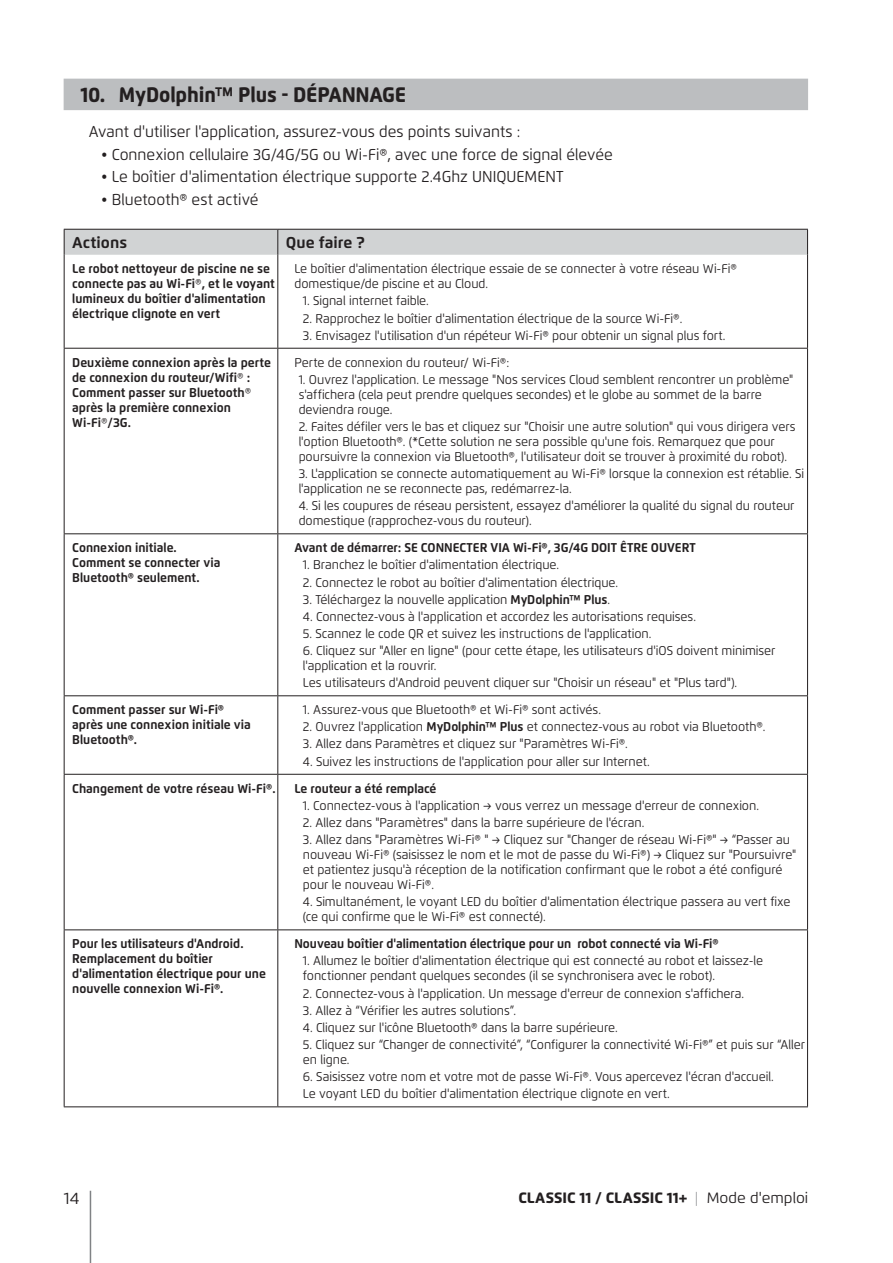
<style>
.page{position:relative;width:893px;height:1263px;background:#fff}
.page>*{position:absolute;margin:0;border:0;box-sizing:border-box;transform-origin:0 0}
.t1{font:800 21px "Flexo";letter-spacing:-.015em;color:#231f20;scale:.95 1}
.t2{font:16.5px "Flexo";color:#231f20}
.t3{font:15.75px "Flexo";color:#231f20;scale:.95 1}
.t4{font:700 15.75px "Flexo";color:#231f20}
.t5{font:800 15px "Flexo";color:#231f20}
.t6{font:12.75px/15px "Flexo";letter-spacing:-.005em;color:#231f20;scale:.95 1}
.t7{font:700 12.75px/15px "Flexo";color:#231f20;scale:.95 1}
.s1{font-weight:400}
.s2{font-weight:700}
.s3{font-weight:300;color:#949698}
</style>
<div class="page">
<hr style="left:90px;top:1191px;width:1px;height:72px;background:#808285">
<div style="left:64px;top:79px;width:744px;height:31px;background:#bcbec0"></div>
<hr style="left:64px;top:255px;width:1px;height:93px;background:#231f20">
<hr style="left:277px;top:255px;width:1px;height:93px;background:#231f20">
<hr style="left:807px;top:255px;width:1px;height:93px;background:#231f20">
<hr style="left:64px;top:348px;width:214px;height:1px;background:#231f20">
<hr style="left:64px;top:349px;width:1px;height:184px;background:#231f20">
<hr style="left:278px;top:348px;width:530px;height:1px;background:#231f20">
<hr style="left:277px;top:349px;width:1px;height:184px;background:#231f20">
<hr style="left:807px;top:349px;width:1px;height:184px;background:#231f20">
<hr style="left:64px;top:533px;width:214px;height:1px;background:#231f20">
<hr style="left:64px;top:534px;width:1px;height:161px;background:#231f20">
<hr style="left:278px;top:533px;width:530px;height:1px;background:#231f20">
<hr style="left:277px;top:534px;width:1px;height:161px;background:#231f20">
<hr style="left:807px;top:534px;width:1px;height:161px;background:#231f20">
<hr style="left:64px;top:695px;width:214px;height:1px;background:#231f20">
<hr style="left:64px;top:696px;width:1px;height:78px;background:#231f20">
<hr style="left:278px;top:695px;width:530px;height:1px;background:#231f20">
<hr style="left:277px;top:696px;width:1px;height:78px;background:#231f20">
<hr style="left:807px;top:696px;width:1px;height:78px;background:#231f20">
<hr style="left:64px;top:774px;width:214px;height:1px;background:#231f20">
<hr style="left:64px;top:775px;width:1px;height:154px;background:#231f20">
<hr style="left:278px;top:774px;width:530px;height:1px;background:#231f20">
<hr style="left:277px;top:775px;width:1px;height:154px;background:#231f20">
<hr style="left:807px;top:775px;width:1px;height:154px;background:#231f20">
<hr style="left:64px;top:929px;width:214px;height:1px;background:#231f20">
<hr style="left:64px;top:930px;width:1px;height:176px;background:#231f20">
<hr style="left:278px;top:929px;width:530px;height:1px;background:#231f20">
<hr style="left:277px;top:930px;width:1px;height:176px;background:#231f20">
<hr style="left:807px;top:930px;width:1px;height:176px;background:#231f20">
<hr style="left:64px;top:1106px;width:214px;height:1px;background:#231f20">
<hr style="left:278px;top:1106px;width:530px;height:1px;background:#231f20">
<svg style="left:64px;top:229px;width:744px;height:26px"></svg>
<h1 class="t1" style="left:81px;top:81px;width:344px">10. MyDolphin™ Plus - DÉPANNAGE</h1>
<p class="t3" style="left:89px;top:122px;width:456px">Avant d'utiliser l'application, assurez-vous des points suivants :</p>
<p class="t3" style="left:102px;top:145px;width:539px">• Connexion cellulaire 3G/4G/5G ou Wi-Fi®, avec une force de signal élevée</p>
<p class="t3" style="left:102px;top:167px;width:488px">• Le boîtier d'alimentation électrique supporte 2.4Ghz UNIQUEMENT</p>
<p class="t3" style="left:102px;top:190px;width:167px">• Bluetooth® est activé</p>
<p class="t4" style="left:72px;top:233px;width:56px">Actions</p>
<p class="t4" style="left:286px;top:233px;width:80px">Que faire ?</p>
<p class="t7" style="left:72px;top:261px;width:215px">Le robot nettoyeur de piscine ne se connecte pas au Wi-Fi<span class="s1">®</span>, et le voyant lumineux du boîtier d'alimentation électrique clignote en vert</p>
<p class="t6" style="left:294px;top:261px;width:467px">Le boîtier d'alimentation électrique essaie de se connecter à votre réseau Wi-Fi® domestique/de piscine et au Cloud.</p>
<p class="t6" style="left:303px;top:293px;width:134px">1. Signal internet faible.</p>
<p class="t6" style="left:303px;top:311px;width:401px">2. Rapprochez le boîtier d'alimentation électrique de la source Wi-Fi®.</p>
<p class="t6" style="left:303px;top:328px;width:446px">3. Envisagez l'utilisation d'un répéteur Wi-Fi® pour obtenir un signal plus fort.</p>
<p class="t7" style="left:72px;top:355px;width:211px">Deuxième connexion après la perte de connexion du routeur/Wifi<span class="s1">®</span> :<br>Comment passer sur Bluetooth<span class="s1">® </span>après la première connexion<br>Wi-Fi<span class="s1">®</span>/3G.</p>
<p class="t6" style="left:294px;top:355px;width:228px">Perte de connexion du routeur/ Wi-Fi®:</p>
<p class="t6" style="left:299px;top:372px;width:522px">1. Ouvrez l'application. Le message "Nos services Cloud semblent rencontrer un problème" s'affichera (cela peut prendre quelques secondes) et le globe au sommet de la barre deviendra rouge.</p>
<p class="t6" style="left:299px;top:419px;width:524px">2. Faites défiler vers le bas et cliquez sur "Choisir une autre solution" qui vous dirigera vers l'option Bluetooth®. (*Cette solution ne sera possible qu'une fois. Remarquez que pour poursuivre la connexion via Bluetooth®, l'utilisateur doit se trouver à proximité du robot).</p>
<p class="t6" style="left:299px;top:466px;width:533px">3. L'application se connecte automatiquement au Wi-Fi® lorsque la connexion est rétablie. Si l'application ne se reconnecte pas, redémarrez-la.</p>
<p class="t6" style="left:299px;top:498px;width:523px">4. Si les coupures de réseau persistent, essayez d'améliorer la qualité du signal du routeur domestique (rapprochez-vous du routeur).</p>
<p class="t7" style="left:72px;top:540px;width:157px">Connexion initiale.<br>Comment se connecter via<br>Bluetooth® seulement.</p>
<p class="t7" style="left:294px;top:540px;width:424px">Avant de démarrer: SE CONNECTER VIA Wi-Fi®, 3G/4G DOIT ÊTRE OUVERT</p>
<p class="t6" style="left:303px;top:557px;width:271px">1. Branchez le boîtier d'alimentation électrique.</p>
<p class="t6" style="left:303px;top:575px;width:333px">2. Connectez le robot au boîtier d'alimentation électrique.</p>
<p class="t6" style="left:303px;top:592px;width:325px">3. Téléchargez la nouvelle application <span class="s2">MyDolphin™ Plus</span>.</p>
<p class="t6" style="left:303px;top:609px;width:415px">4. Connectez-vous à l'application et accordez les autorisations requises.</p>
<p class="t6" style="left:303px;top:626px;width:369px">5. Scannez le code QR et suivez les instructions de l'application.</p>
<p class="t6" style="left:303px;top:643px;width:499px">6. Cliquez sur "Aller en ligne" (pour cette étape, les utilisateurs d'iOS doivent minimiser l'application et la rouvrir.</p>
<p class="t6" style="left:303px;top:675px;width:459px">Les utilisateurs d'Android peuvent cliquer sur "Choisir un réseau" et "Plus tard").</p>
<p class="t7" style="left:72px;top:702px;width:190px">Comment passer sur Wi-Fi® après une connexion initiale via<br>Bluetooth®.</p>
<p class="t6" style="left:303px;top:702px;width:315px">1. Assurez-vous que Bluetooth® et Wi-Fi® sont activés.</p>
<p class="t6" style="left:303px;top:719px;width:488px">2. Ouvrez l'application <span class="s2">MyDolphin™ Plus</span> et connectez-vous au robot via Bluetooth®.</p>
<p class="t6" style="left:303px;top:736px;width:344px">3. Allez dans Paramètres et cliquez sur "Paramètres Wi-Fi®.</p>
<p class="t6" style="left:303px;top:754px;width:367px">4. Suivez les instructions de l'application pour aller sur Internet.</p>
<p class="t7" style="left:72px;top:781px;width:215px">Changement de votre réseau Wi-Fi®.</p>
<p class="t7" style="left:294px;top:781px;width:151px">Le routeur a été remplacé</p>
<p class="t6" style="left:303px;top:798px;width:482px">1. Connectez-vous à l'application → vous verrez un message d'erreur de connexion.</p>
<p class="t6" style="left:303px;top:815px;width:361px">2. Allez dans "Paramètres" dans la barre supérieure de l'écran.</p>
<p class="t6" style="left:303px;top:832px;width:521px">3. Allez dans "Paramètres Wi-Fi® " → Cliquez sur "Changer de réseau Wi-Fi®" → “Passer au nouveau Wi-Fi® (saisissez le nom et le mot de passe du Wi-Fi®) → Cliquez sur "Poursuivre" et patientez jusqu'à réception de la notification confirmant que le robot a été configuré pour le nouveau Wi-Fi®.</p>
<p class="t6" style="left:303px;top:894px;width:515px">4. Simultanément, le voyant LED du boîtier d'alimentation électrique passera au vert fixe (ce qui confirme que le Wi-Fi® est connecté).</p>
<p class="t7" style="left:72px;top:936px;width:205px">Pour les utilisateurs d'Android.<br>Remplacement du boîtier d'alimentation électrique pour une nouvelle connexion Wi-Fi®.</p>
<p class="t7" style="left:294px;top:936px;width:448px">Nouveau boîtier d'alimentation électrique pour un robot connecté via Wi-Fi®</p>
<p class="t6" style="left:303px;top:953px;width:486px">1. Allumez le boîtier d'alimentation électrique qui est connecté au robot et laissez-le fonctionner pendant quelques secondes (il se synchronisera avec le robot).</p>
<p class="t6" style="left:303px;top:985px;width:466px">2. Connectez-vous à l'application. Un message d'erreur de connexion s'affichera.</p>
<p class="t6" style="left:303px;top:1003px;width:226px">3. Allez à “Vérifier les autres solutions”.</p>
<p class="t6" style="left:303px;top:1020px;width:333px">4. Cliquez sur l'icône Bluetooth® dans la barre supérieure.</p>
<p class="t6" style="left:303px;top:1037px;width:530px">5. Cliquez sur “Changer de connectivité”, “Configurer la connectivité Wi-Fi®” et puis sur “Aller en ligne.</p>
<p class="t6" style="left:303px;top:1068px;width:497px;line-height:17.1px">6. Saisissez votre nom et votre mot de passe Wi-Fi®. Vous apercevez l'écran d'accueil.<br>Le voyant LED du boîtier d'alimentation électrique clignote en vert.</p>
<p class="t2" style="left:64px;top:1188px;width:17px">14</p>
<p class="t5" style="left:518px;top:1188px;width:291px">CLASSIC 11 / CLASSIC 11+ <span class="s3">|</span> <span class="s1">Mode d'emploi</span></p>
</div>
